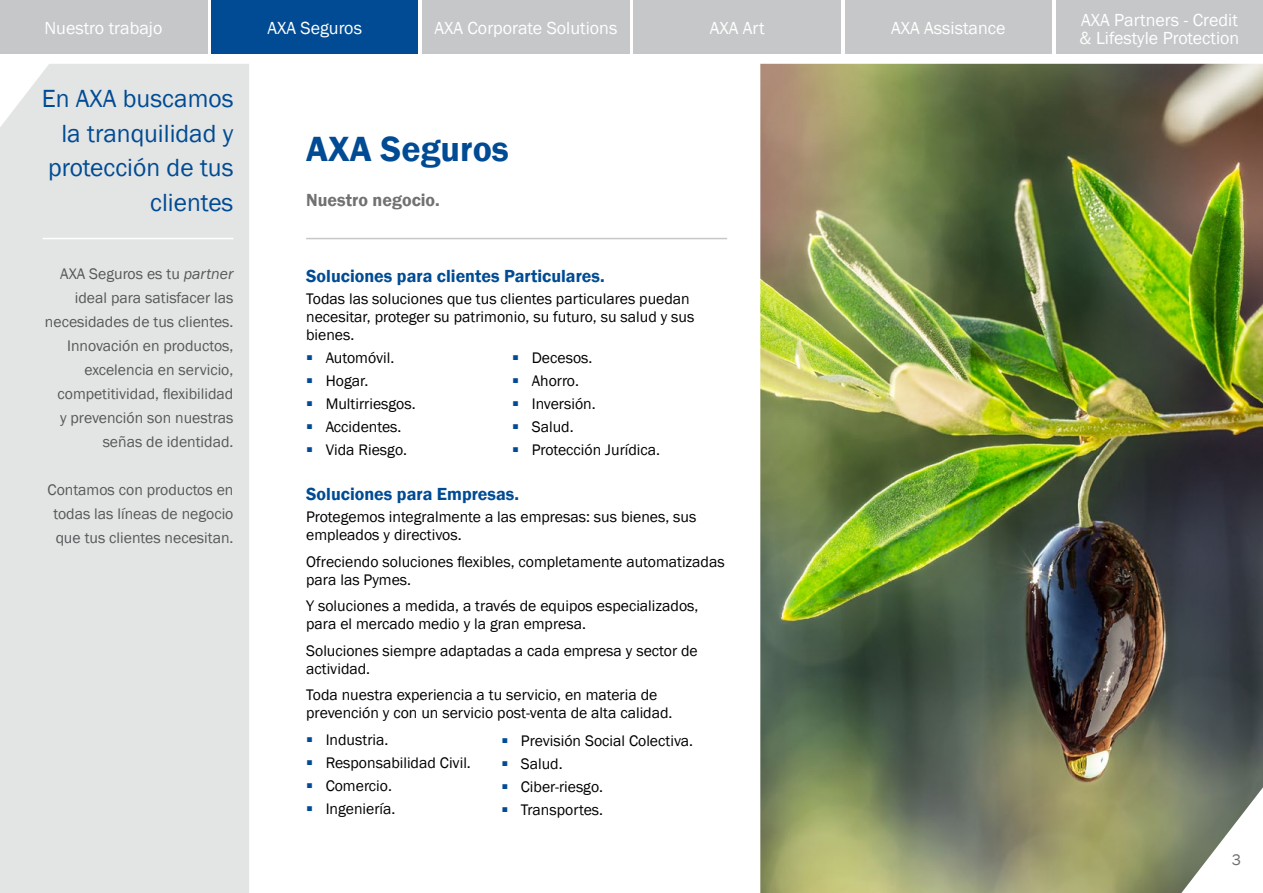
<style>
.page{position:relative;width:1263px;height:893px;background:#fff}
.page>*{position:absolute;margin:0;border:0;box-sizing:border-box;transform-origin:0 0}
.t1{font:600 36px "Franklin Gothic";color:#004b93}
.t2{font:25.5px/34.5px "Franklin Gothic";color:#004b93;text-align:right}
.t3{font:18px/18px "Franklin Gothic";color:#fff}
.t4{font:600 18px "Franklin Gothic";color:#004b93}
.t5{font:600 18px "Franklin Gothic";color:#707172}
.t6{font:15.75px/23px "Franklin Gothic";color:#000}
.t7{font:15.75px/24px "Franklin Gothic";color:#58585a;text-align:right}
.t8{font:15.75px "Franklin Gothic";color:#707172}
.s1{font-style:italic}
</style>
<div class="page">
<div style="left:0;top:64px;width:249px;height:829px;background:#e3e4e4"></div>
<img style="left:760px;top:64px;width:503px;height:829px">
<hr style="left:43px;top:238px;width:190px;height:1px;background:#fff">
<hr style="left:306px;top:238px;width:421px;height:1px;background:#c6c7c8">
<div style="left:0;top:0;width:207px;height:53px;background:#c6c7c8"></div>
<div style="left:211px;top:0;width:207px;height:53px;background:#004b93"></div>
<div style="left:422px;top:0;width:207px;height:53px;background:#c6c7c8"></div>
<div style="left:634px;top:0;width:207px;height:53px;background:#c6c7c8"></div>
<div style="left:845px;top:0;width:207px;height:53px;background:#c6c7c8"></div>
<div style="left:1056px;top:0;width:207px;height:53px;background:#c6c7c8"></div>
<p class="t3" style="left:45px;top:19px;width:119px">Nuestro trabajo</p>
<p class="t3" style="left:267px;top:19px;width:96px">AXA Seguros</p>
<p class="t3" style="left:434px;top:19px;width:184px">AXA Corporate Solutions</p>
<p class="t3" style="left:710px;top:19px;width:56px">AXA Art</p>
<p class="t3" style="left:891px;top:19px;width:116px">AXA Assistance</p>
<p class="t3" style="left:1079px;top:11px;width:161px">AXA Partners - Credit &amp; Lifestyle Protection</p>
<h2 class="t2" style="left:42px;top:82px;width:193px">En AXA buscamos la tranquilidad y protección de tus clientes</h2>
<p class="t7" style="left:45px;top:262px;width:190px">AXA Seguros es tu <span class="s1">partner </span>ideal para satisfacer las necesidades de tus clientes.<br>Innovación en productos, excelencia en servicio, competitividad, flexibilidad<br>y prevención son nuestras señas de identidad.</p>
<p class="t7" style="left:48px;top:478px;width:187px;text-align:center">Contamos con productos en todas las líneas de negocio que tus clientes necesitan.</p>
<h1 class="t1" style="left:306px;top:127px;width:204px">AXA Seguros</h1>
<p class="t5" style="left:306px;top:189px;width:135px">Nuestro negocio.</p>
<p class="t4" style="left:306px;top:265px;width:300px">Soluciones para clientes Particulares.</p>
<p class="t6" style="left:306px;top:290px;width:390px;line-height:18px">Todas las soluciones que tus clientes particulares puedan necesitar, proteger su patrimonio, su futuro, su salud y sus bienes.</p>
<p class="t6" style="left:306px;top:347px;width:111px"><sup>.</sup> Automóvil.<br><sup>.</sup> Hogar.<br><sup>.</sup> Multirriesgos. <sup>.</sup> Accidentes.<br><sup>.</sup> Vida Riesgo.</p>
<p class="t4" style="left:306px;top:483px;width:214px">Soluciones para Empresas.</p>
<p class="t6" style="left:306px;top:508px;width:392px;line-height:18px">Protegemos integralmente a las empresas: sus bienes, sus empleados y directivos.</p>
<p class="t6" style="left:306px;top:553px;width:420px;line-height:18px">Ofreciendo soluciones flexibles, completamente automatizadas para las Pymes.</p>
<p class="t6" style="left:306px;top:597px;width:394px;line-height:18px">Y soluciones a medida, a través de equipos especializados, para el mercado medio y la gran empresa.</p>
<p class="t6" style="left:306px;top:642px;width:393px;line-height:18px">Soluciones siempre adaptadas a cada empresa y sector de actividad.</p>
<p class="t6" style="left:306px;top:686px;width:368px;line-height:18px">Toda nuestra experiencia a tu servicio, en materia de prevención y con un servicio post-venta de alta calidad.</p>
<p class="t6" style="left:306px;top:729px;width:166px"><sup>.</sup> Industria.<br><sup>.</sup> Responsabilidad Civil. <sup>.</sup> Comercio.<br><sup>.</sup> Ingeniería.</p>
<p class="t6" style="left:512px;top:346px;width:149px"><sup>.</sup> Decesos.<br><sup>.</sup> Ahorro.<br><sup>.</sup> Inversión.<br><sup>.</sup> Salud.<br><sup>.</sup> Protección Jurídica.</p>
<p class="t6" style="left:501px;top:729px;width:193px"><sup>.</sup> Previsión Social Colectiva. <sup>.</sup> Salud.<br><sup>.</sup> Ciber-riesgo.<br><sup>.</sup> Transportes.</p>
<p class="t8" style="left:1232px;top:850px;width:11px">3</p>
</div>
